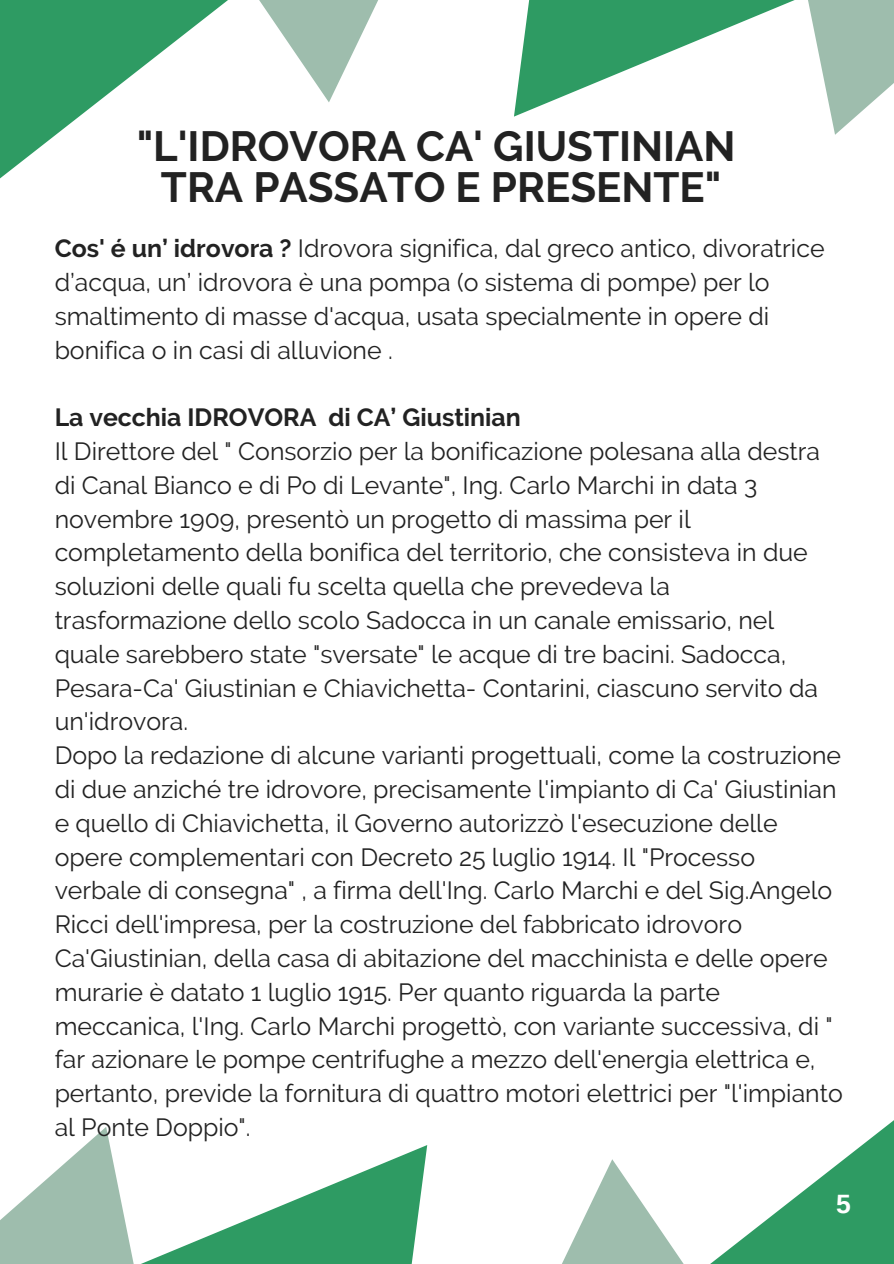
<style>
.page{position:relative;width:894px;height:1264px;background:#fff}
.page>*{position:absolute;margin:0;border:0;box-sizing:border-box;transform-origin:0 0}
.t1{font:700 42px/40.5px "Raleway";color:#222;text-align:center}
.t2{font:700 26.55px "Arimo";color:#fff}
.t3{font:24.9px/33.8px "Raleway";color:#222}
.t4{font:700 24.9px "Raleway";color:#222}
.s1{font-weight:700}
</style>
<div class="page">
<svg style="left:0;top:126px;width:67px;height:53px"></svg>
<svg style="left:0;top:0;width:228px;height:126px;fill:#2e9b63"></svg>
<svg style="left:259px;top:0;width:634px;height:117px"></svg>
<svg style="left:711px;top:1135px;width:182px;height:128px;fill:#2e9b63"></svg>
<svg style="left:0;top:1144px;width:683px;height:119px"></svg>
<h1 class="t1" style="left:137px;top:126px;width:600px">"L'IDROVORA CA' GIUSTINIAN<br>TRA PASSATO E PRESENTE"</h1>
<p class="t3" style="left:55px;top:231px;width:771px"><span class="s1">Cos' é un’ idrovora ?</span> Idrovora significa, dal greco antico, divoratrice d’acqua, un’ idrovora è una pompa (o sistema di pompe) per lo smaltimento di masse d'acqua, usata specialmente in opere di bonifica o in casi di alluvione .</p>
<p class="t4" style="left:55px;top:403px;width:467px">La vecchia IDROVORA di CA’ Giustinian</p>
<p class="t3" style="left:55px;top:434px;width:789px">Il Direttore del " Consorzio per la bonificazione polesana alla destra di Canal Bianco e di Po di Levante", Ing. Carlo Marchi in data 3 novembre 1909, presentò un progetto di massima per il completamento della bonifica del territorio, che consisteva in due soluzioni delle quali fu scelta quella che prevedeva la trasformazione dello scolo Sadocca in un canale emissario, nel quale sarebbero state "sversate" le acque di tre bacini. Sadocca, Pesara-Ca' Giustinian e Chiavichetta- Contarini, ciascuno servito da un'idrovora.<br>Dopo la redazione di alcune varianti progettuali, come la costruzione di due anziché tre idrovore, precisamente l'impianto di Ca' Giustinian e quello di Chiavichetta, il Governo autorizzò l'esecuzione delle opere complementari con Decreto 25 luglio 1914. Il "Processo verbale di consegna" , a firma dell'Ing. Carlo Marchi e del Sig.Angelo Ricci dell'impresa, per la costruzione del fabbricato idrovoro Ca'Giustinian, della casa di abitazione del macchinista e delle opere murarie è datato 1 luglio 1915. Per quanto riguarda la parte meccanica, l'Ing. Carlo Marchi progettò, con variante successiva, di " far azionare le pompe centrifughe a mezzo dell'energia elettrica e, pertanto, previde la fornitura di quattro motori elettrici per "l'impianto al Ponte Doppio".</p>
<p class="t2" style="left:835px;top:1188px;width:16px">5</p>
</div>
